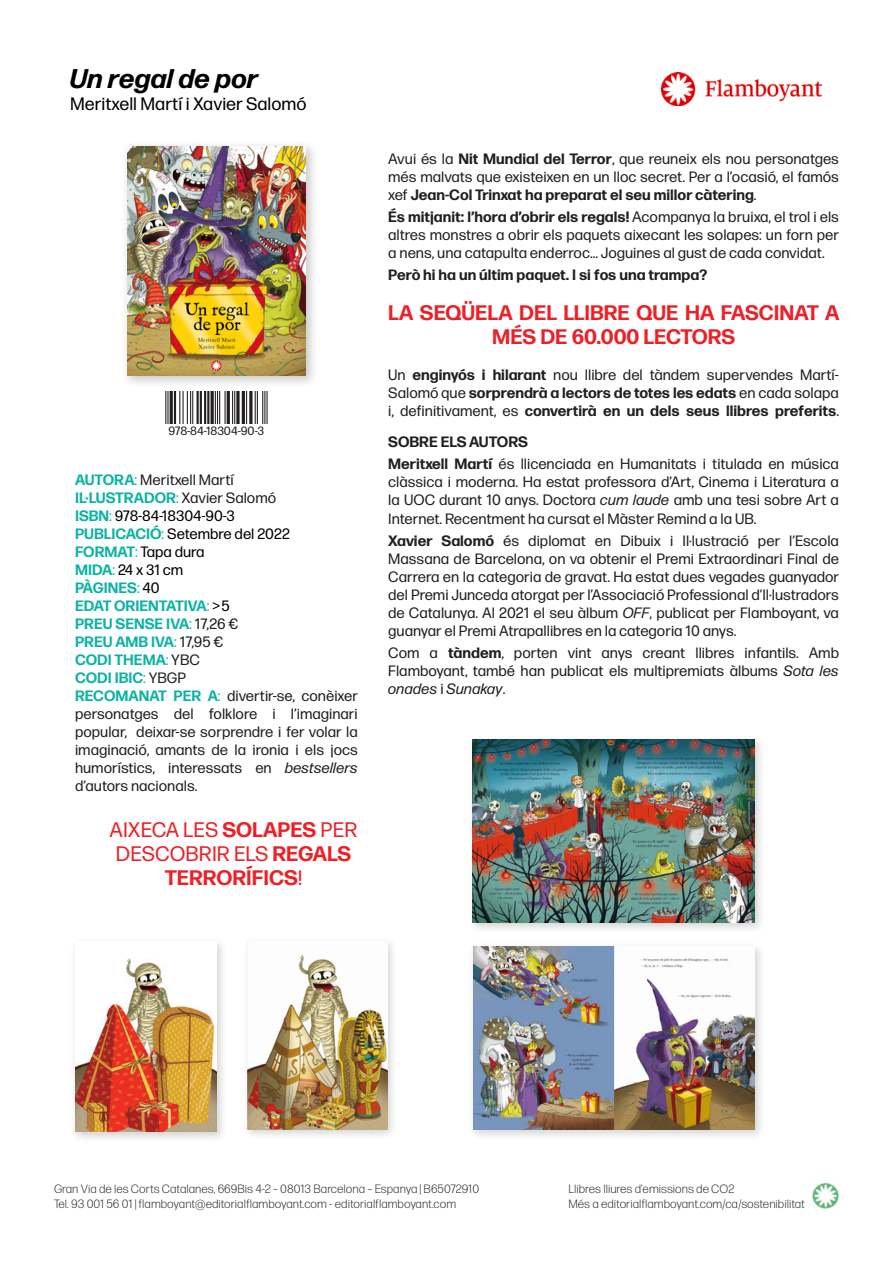
<style>
.page{position:relative;width:893px;height:1263px;background:#fff}
.page>*{position:absolute;margin:0;border:0;box-sizing:border-box;transform-origin:0 0}
.t1{font:italic 700 27px "Forma DJR Micro";color:#000001}
.t2{font:700 21px/24px "Forma DJR Micro";color:#ee2027;text-align:center}
.t3{font:21px/24px "Forma DJR Micro";color:#ee2027;text-align:center}
.t4{font:18px "Forma DJR Micro";color:#000001}
.t5{font:15px/18px "Forma DJR Micro";color:#231f20;text-align:justify}
.t6{font:700 15px/18px "Forma DJR Micro";color:#231f20;text-align:justify}
.t7{font:700 15px "Forma DJR Micro";color:#0cb3a4}
.t8{font:15px "Forma DJR Micro";color:#000001}
.t9{font:12.15px "Helvetica";letter-spacing:.05em;color:#231f20}
.t10{font:300 12px "Forma DJR Micro";color:#231f20}
.t11{font:12px "Forma DJR Micro";color:#231f20}
.s1{font-weight:700;color:#0cb3a4}
.s2{color:#0cb3a4}
.s3{font-weight:400}
.s4{font-weight:400;color:#231f20}
.s5{font-weight:400;color:#000001}
.s6{font-style:italic}
.s7{font-weight:700}
</style>
<div class="page">
<img style="left:661px;top:72px;width:161px;height:33px">
<hr style="left:165px;top:391px;width:1px;height:32px;background:#231f20">
<hr style="left:167px;top:391px;width:2px;height:32px;background:#231f20">
<hr style="left:170px;top:391px;width:3px;height:32px;background:#231f20">
<hr style="left:174px;top:391px;width:2px;height:32px;background:#231f20">
<hr style="left:179px;top:391px;width:1px;height:32px;background:#231f20">
<hr style="left:183px;top:391px;width:1px;height:32px;background:#231f20">
<hr style="left:187px;top:391px;width:1px;height:32px;background:#231f20">
<hr style="left:190px;top:391px;width:1px;height:32px;background:#231f20">
<hr style="left:192px;top:391px;width:1px;height:32px;background:#231f20">
<hr style="left:197px;top:391px;width:2px;height:32px;background:#231f20">
<hr style="left:200px;top:391px;width:2px;height:32px;background:#231f20">
<hr style="left:204px;top:391px;width:2px;height:32px;background:#231f20">
<hr style="left:207px;top:391px;width:2px;height:32px;background:#231f20">
<hr style="left:211px;top:391px;width:3px;height:32px;background:#231f20">
<hr style="left:215px;top:391px;width:1px;height:32px;background:#231f20">
<hr style="left:217px;top:391px;width:1px;height:32px;background:#231f20">
<hr style="left:219px;top:391px;width:1px;height:32px;background:#231f20">
<hr style="left:225px;top:391px;width:1px;height:32px;background:#231f20">
<hr style="left:227px;top:391px;width:3px;height:32px;background:#231f20">
<hr style="left:232px;top:391px;width:1px;height:32px;background:#231f20">
<hr style="left:234px;top:391px;width:1px;height:32px;background:#231f20">
<svg style="left:236px;top:391px;width:4px;height:32px"></svg>
<hr style="left:242px;top:391px;width:3px;height:32px;background:#231f20">
<hr style="left:246px;top:391px;width:1px;height:32px;background:#231f20">
<hr style="left:249px;top:391px;width:3px;height:32px;background:#231f20">
<hr style="left:255px;top:391px;width:1px;height:32px;background:#231f20">
<hr style="left:257px;top:391px;width:1px;height:32px;background:#231f20">
<hr style="left:262px;top:391px;width:1px;height:32px;background:#231f20">
<hr style="left:264px;top:391px;width:1px;height:32px;background:#231f20">
<hr style="left:266px;top:391px;width:2px;height:32px;background:#231f20">
<div style="left:121px;top:140px;width:198px;height:249px;background:#231f20;opacity:.25"></div>
<img style="left:127px;top:146px;width:179px;height:230px">
<div style="left:467px;top:734px;width:298px;height:200px;background:#231f20;opacity:.2"></div>
<img style="left:472px;top:739px;width:282px;height:184px">
<div style="left:468px;top:941px;width:298px;height:200px;background:#231f20;opacity:.2"></div>
<img style="left:473px;top:946px;width:282px;height:183px">
<div style="left:243px;top:936px;width:155px;height:205px;background:#231f20;opacity:.2"></div>
<img style="left:248px;top:941px;width:139px;height:188px">
<div style="left:70px;top:936px;width:157px;height:207px;background:#231f20;opacity:.2"></div>
<img style="left:75px;top:941px;width:141px;height:191px">
<img style="left:813px;top:1183px;width:26px;height:26px">
<p class="t1" style="left:70px;top:61px;width:190px">Un regal de por</p>
<p class="t4" style="left:70px;top:92px;width:238px">Meritxell Martí i Xavier Salomó</p>
<p class="t11" style="left:169px;top:423px;width:97px">978-84-18304-90-3</p>
<p class="t9" style="left:170px;top:422px;width:94px">788418 304903</p>
<p class="t5" style="left:75px;top:470px;width:160px"><span class="s1">AUTORA</span><span class="s2">:</span> Meritxell Martí</p>
<p class="t7" style="left:75px;top:487px;width:203px">IL·LUSTRADOR<span class="s3">:</span> <span class="s4">Xavier Salomó</span></p>
<p class="t8" style="left:75px;top:506px;width:161px"><span class="s1">ISBN</span><span class="s2">:</span> 978-84-18304-90-3</p>
<p class="t8" style="left:75px;top:524px;width:216px"><span class="s1">PUBLICACIÓ</span><span class="s2">:</span> Setembre del 2022</p>
<p class="t8" style="left:75px;top:542px;width:131px"><span class="s1">FORMAT</span><span class="s2">:</span> Tapa dura</p>
<p class="t8" style="left:75px;top:560px;width:110px"><span class="s1">MIDA</span><span class="s2">:</span> 24 x 31 cm</p>
<p class="t7" style="left:75px;top:577px;width:86px">PÀGINES<span class="s3">:</span> <span class="s5">40</span></p>
<p class="t7" style="left:75px;top:595px;width:156px">EDAT ORIENTATIVA<span class="s3">:</span> <span class="s5">&gt; 5</span></p>
<p class="t7" style="left:75px;top:613px;width:165px">PREU SENSE IVA<span class="s3">:</span> <span class="s4">17,26 €</span></p>
<p class="t7" style="left:75px;top:631px;width:150px">PREU AMB IVA<span class="s3">:</span> <span class="s4">17,95 €</span></p>
<p class="t7" style="left:75px;top:649px;width:126px">CODI THEMA<span class="s3">:</span> <span class="s4">YBC</span></p>
<p class="t7" style="left:75px;top:667px;width:113px">CODI IBIC<span class="s3">:</span> <span class="s4">YBGP</span></p>
<p class="t5" style="left:75px;top:686px;width:284px"><span class="s1">RECOMANAT PER A</span><span class="s2">:</span> divertir-se, conèixer personatges del folklore i l’imaginari popular, deixar-se sorprendre i fer volar la imaginació, amants de la ironia i els jocs humorístics, interessats en <span class="s6">bestsellers </span>d’autors nacionals.</p>
<p class="t3" style="left:110px;top:817px;width:249px">AIXECA LES <span class="s7">SOLAPES</span> PER<br>DESCOBRIR ELS <span class="s7">REGALS<br>TERRORÍFICS</span>!</p>
<p class="t5" style="left:388px;top:149px;width:452px">Avui és la <span class="s7">Nit Mundial del Terror</span>, que reuneix els nou personatges més malvats que existeixen en un lloc secret. Per a l’ocasió, el famós xef <span class="s7">Jean-Col Trinxat ha preparat el seu millor càtering</span>.</p>
<p class="t5" style="left:388px;top:207px;width:452px"><span class="s7">És mitjanit: l’hora d’obrir els regals!</span> Acompanya la bruixa, el trol i els altres monstres a obrir els paquets aixecant les solapes: un forn per a nens, una catapulta enderroc... Joguines al gust de cada convidat.</p>
<p class="t6" style="left:388px;top:266px;width:320px">Però hi ha un últim paquet. I si fos una trampa?</p>
<p class="t2" style="left:388px;top:301px;width:453px">LA SEQÜELA DEL LLIBRE QUE HA FASCINAT A<br>MÉS DE 60.000 LECTORS</p>
<p class="t6" style="left:388px;top:366px;width:452px"><span class="s3">Un</span> enginyós i hilarant <span class="s3">nou llibre del tàndem supervendes Martí-Salomó que</span> sorprendrà a lectors de totes les edats <span class="s3">en cada solapa i, definitivament, es</span> convertirà en un dels seus llibres preferits<span class="s3">.</span></p>
<p class="t6" style="left:388px;top:433px;width:141px">SOBRE ELS AUTORS</p>
<p class="t5" style="left:388px;top:455px;width:452px"><span class="s7">Meritxell Martí</span> és llicenciada en Humanitats i titulada en música clàssica i moderna. Ha estat professora d’Art, Cinema i Literatura a la UOC durant 10 anys. Doctora <span class="s6">cum laude</span> amb una tesi sobre Art a Internet. Recentment ha cursat el Màster Remind a la UB.</p>
<p class="t5" style="left:388px;top:531px;width:452px"><span class="s7">Xavier Salomó</span> és diplomat en Dibuix i Il·lustració per l’Escola Massana de Barcelona, on va obtenir el Premi Extraordinari Final de Carrera en la categoria de gravat. Ha estat dues vegades guanyador del Premi Junceda atorgat per l’Associació Professional d’Il·lustradors de Catalunya. Al 2021 el seu àlbum <span class="s6">OFF</span>, publicat per Flamboyant, va guanyar el Premi Atrapallibres en la categoria 10 anys.</p>
<p class="t5" style="left:388px;top:643px;width:452px">Com a <span class="s7">tàndem</span>, porten vint anys creant llibres infantils. Amb Flamboyant, també han publicat els multipremiats àlbums <span class="s6">Sota les onades</span> i <span class="s6">Sunakay</span>.</p>
<p class="t10" style="left:54px;top:1182px;width:427px">Gran Via de les Corts Catalanes, 669Bis 4-2 – 08013 Barcelona – Espanya | B65072910</p>
<p class="t10" style="left:54px;top:1196px;width:404px">Tel. 93 001 56 01 | flamboyant@editorialflamboyant.com - editorialflamboyant.com</p>
<p class="t10" style="left:568px;top:1196px;width:238px">Més a editorialflamboyant.com/ca/sostenibilitat</p>
<p class="t10" style="left:568px;top:1182px;width:167px">Llibres lliures d’emissions de CO2</p>
</div>
